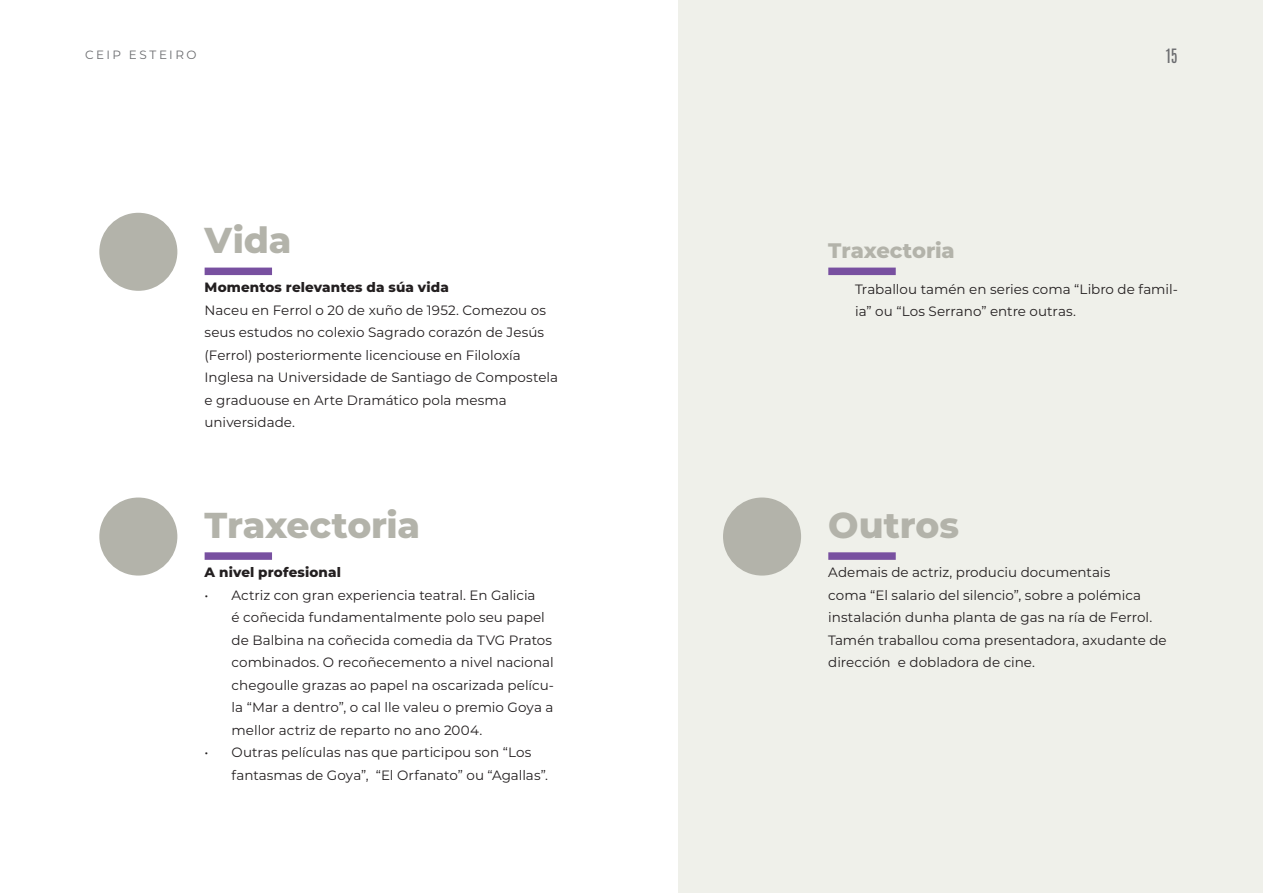
<style>
.page{position:relative;width:1263px;height:893px;background:#fff}
.page>*{position:absolute;margin:0;border:0;box-sizing:border-box;transform-origin:0 0}
.Box_09_Text_01{font:800 36px "Montserrat";letter-spacing:-.005em;color:#b3b3aa}
.Box_09_Text_01-2{font:800 21px "Montserrat";letter-spacing:-.005em;color:#b3b3aa}
.t1{font:16.5px "Antonio";color:#6c6d70}
.Box_09_Plus_B{font:13.5px/22.5px "Montserrat";color:#231f20}
.Box_09_Text_01-3{font:13.5px/22.5px "Montserrat";color:#231f20}
.Box_09_Bold{font:800 13.5px "Montserrat";letter-spacing:.01em;color:#231f20}
.t2{font:12px "Montserrat";letter-spacing:.2em;color:#6c6d70}
</style>
<div class="page">
<div style="left:99px;top:213px;width:78px;height:78px;background:#b3b3aa;border-radius:50%"></div>
<div style="left:99px;top:497px;width:78px;height:79px;background:#b3b3aa;border-radius:50%"></div>
<div style="left:679px;top:0;width:584px;height:893px;background:#eff0ea"></div>
<div style="left:723px;top:497px;width:78px;height:79px;background:#b3b3aa;border-radius:50%"></div>
<div style="left:205px;top:268px;width:67px;height:7px;background:#7850a0"></div>
<div style="left:828px;top:268px;width:68px;height:7px;background:#7850a0"></div>
<div style="left:205px;top:552px;width:67px;height:8px;background:#7850a0"></div>
<div style="left:828px;top:552px;width:68px;height:8px;background:#7850a0"></div>
<p class="t2" style="left:85px;top:46px;width:113px">CEIP ESTEIRO</p>
<p class="t1" style="left:1166px;top:43px;width:14px">15</p>
<p class="Box_09_Text_01" style="left:205px;top:214px;width:88px">Vida</p>
<p class="Box_09_Bold" style="left:205px;top:278px;width:246px">Momentos relevantes da súa vida</p>
<p class="Box_09_Plus_B" style="left:205px;top:298px;width:355px">Naceu en Ferrol o 20 de xuño de 1952. Comezou os seus estudos no colexio Sagrado corazón de Jesús (Ferrol) posteriormente licenciouse en Filoloxía Inglesa na Universidade de Santiago de Compostela e graduouse en Arte Dramático pola mesma universidade.</p>
<p class="Box_09_Text_01" style="left:205px;top:498px;width:217px">Traxectoria</p>
<p class="Box_09_Bold" style="left:205px;top:562px;width:138px">A nivel profesional</p>
<p class="Box_09_Plus_B" style="left:232px;top:583px;width:324px;text-indent:-27px">• Actriz con gran experiencia teatral. En Galicia<br>é coñecida fundamentalmente polo seu papel de Balbina na coñecida comedia da TVG Pratos combinados. O recoñecemento a nivel nacional chegoulle grazas ao papel na oscarizada pelícu&shy;la “Mar a dentro”, o cal lle valeu o premio Goya a mellor actriz de reparto no ano 2004.</p>
<p class="Box_09_Plus_B" style="left:232px;top:741px;width:318px;text-indent:-27px">• Outras películas nas que participou son “Los fantasmas de Goya”, “El Orfanato” ou “Agallas”.</p>
<p class="Box_09_Text_01-2" style="left:828px;top:235px;width:128px">Traxectoria</p>
<p class="Box_09_Plus_B" style="left:855px;top:277px;width:324px">Traballou tamén en series coma “Libro de famil&shy;ia” ou “Los Serrano” entre outras.</p>
<p class="Box_09_Text_01" style="left:828px;top:498px;width:132px">Outros</p>
<p class="Box_09_Text_01-3" style="left:828px;top:561px;width:340px">Ademais de actriz, produciu documentais<br>coma “El salario del silencio”, sobre a polémica instalación dunha planta de gas na ría de Ferrol.<br>Tamén traballou coma presentadora, axudante de dirección e dobladora de cine.</p>
</div>
